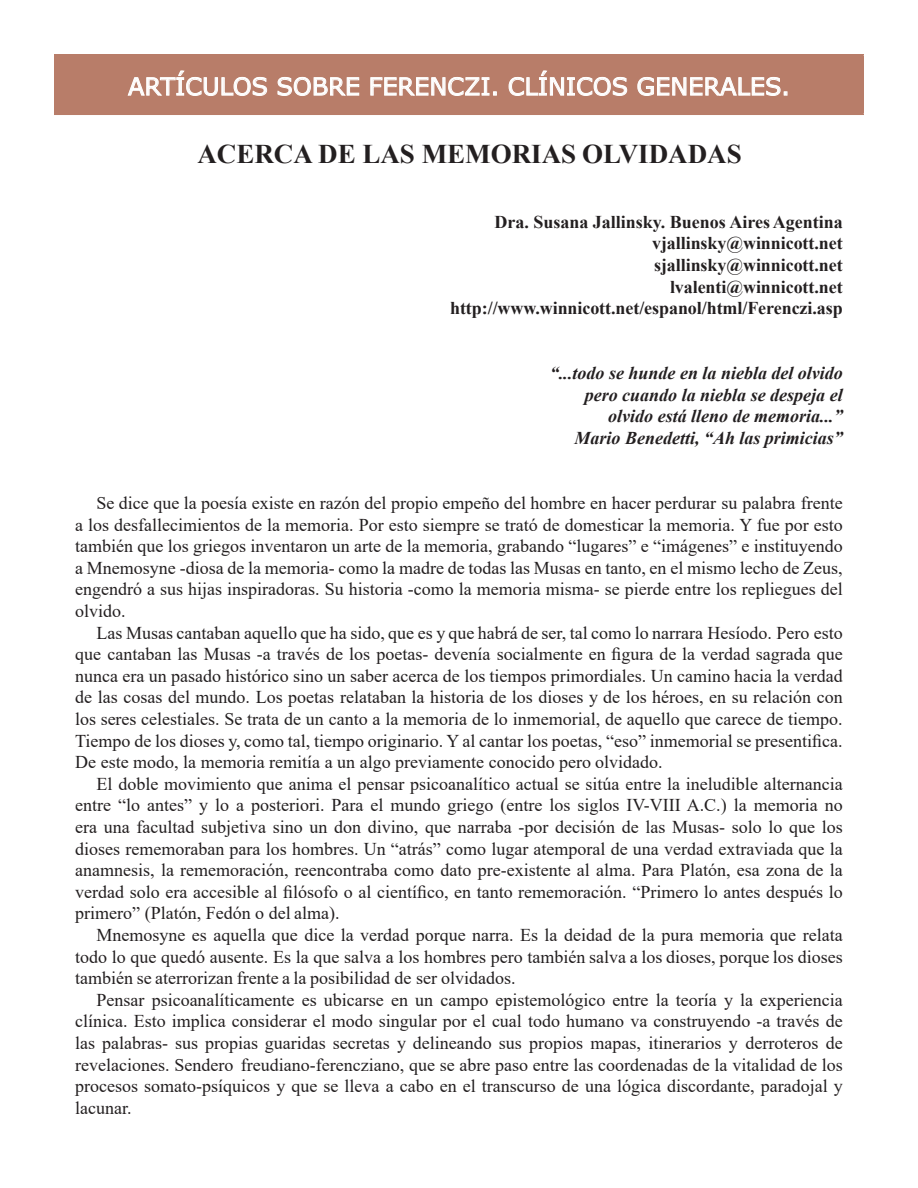
<style>
.page{position:relative;width:918px;height:1188px;background:#fff}
.page>*{position:absolute;margin:0;border:0;box-sizing:border-box;transform-origin:0 0}
.t1{font:700 27px "Times New Roman";color:#231f20}
.t2{font:24px "Verdana";color:#fff}
.Body_Text{font:18px/21.6px "Times New Roman";color:#231f20;text-align:justify}
.t3{font:700 18px "Times New Roman";letter-spacing:-.005em;color:#231f20}
.t4{font:italic 700 18px "Times New Roman";color:#231f20}
</style>
<div class="page">
<div style="left:55px;top:55px;width:808px;height:59px;background:#b87d69"></div>
<hr style="left:54px;top:54px;width:810px;height:2px;background:#b87d69">
<hr style="left:54px;top:56px;width:2px;height:58px;background:#b87d69">
<hr style="left:862px;top:56px;width:2px;height:58px;background:#b87d69">
<hr style="left:54px;top:114px;width:810px;height:1px;background:#b87d69">
<svg style="left:128px;top:70px;width:139px;height:26px"></svg>
<svg style="left:277px;top:77px;width:83px;height:19px"></svg>
<svg style="left:370px;top:77px;width:126px;height:19px"></svg>
<svg style="left:508px;top:70px;width:119px;height:26px"></svg>
<svg style="left:637px;top:77px;width:150px;height:19px"></svg>
<p class="t2" style="left:128px;top:70px;width:663px">ARTÍCULOS SOBRE FERENCZI. CLÍNICOS GENERALES.</p>
<p class="t1" style="left:197px;top:135px;width:546px">ACERCA DE LAS MEMORIAS OLVIDADAS</p>
<p class="t3" style="left:494px;top:209px;width:350px">Dra. Susana Jallinsky. Buenos Aires Agentina</p>
<p class="t3" style="left:652px;top:230px;width:192px">vjallinsky@winnicott.net</p>
<p class="t3" style="left:654px;top:252px;width:190px">sjallinsky@winnicott.net</p>
<p class="t3" style="left:670px;top:274px;width:174px">lvalenti@winnicott.net</p>
<p class="t3" style="left:450px;top:295px;width:394px">http://www.winnicott.net/espanol/html/Ferenczi.asp</p>
<p class="t4" style="left:550px;top:360px;width:294px">“...todo se hunde en la niebla del olvido</p>
<p class="t4" style="left:585px;top:382px;width:259px">pero cuando la niebla se despeja el</p>
<p class="t4" style="left:608px;top:404px;width:236px">olvido está lleno de memoria...”</p>
<p class="t4" style="left:575px;top:425px;width:270px">Mario Benedetti, “Ah las primicias”</p>
<p class="Body_Text" style="left:75px;top:492px;width:769px;text-indent:21px">Se dice que la poesía existe en razón del propio empeño del hombre en hacer perdurar su palabra frente a los desfallecimientos de la memoria. Por esto siempre se trató de domesticar la memoria. Y fue por esto también que los griegos inventaron un arte de la memoria, grabando “lugares” e “imágenes” e instituyendo a Mnemosyne -diosa de la memoria- como la madre de todas las Musas en tanto, en el mismo lecho de Zeus, engendró a sus hijas inspiradoras. Su historia -como la memoria misma- se pierde entre los repliegues del olvido.</p>
<p class="Body_Text" style="left:75px;top:621px;width:769px;text-indent:21px">Las Musas cantaban aquello que ha sido, que es y que habrá de ser, tal como lo narrara Hesíodo. Pero esto que cantaban las Musas -a través de los poetas- devenía socialmente en figura de la verdad sagrada que nunca era un pasado histórico sino un saber acerca de los tiempos primordiales. Un camino hacia la verdad de las cosas del mundo. Los poetas relataban la historia de los dioses y de los héroes, en su relación con los seres celestiales. Se trata de un canto a la memoria de lo inmemorial, de aquello que carece de tiempo.<br>Tiempo de los dioses y, como tal, tiempo originario. Y al cantar los poetas, “eso” inmemorial se presentifica.<br>De este modo, la memoria remitía a un algo previamente conocido pero olvidado.</p>
<p class="Body_Text" style="left:75px;top:772px;width:769px;text-indent:21px">El doble movimiento que anima el pensar psicoanalítico actual se sitúa entre la ineludible alternancia entre “lo antes” y lo a posteriori. Para el mundo griego (entre los siglos IV-VIII A.C.) la memoria no era una facultad subjetiva sino un don divino, que narraba -por decisión de las Musas- solo lo que los dioses rememoraban para los hombres. Un “atrás” como lugar atemporal de una verdad extraviada que la anamnesis, la rememoración, reencontraba como dato pre-existente al alma. Para Platón, esa zona de la verdad solo era accesible al filósofo o al científico, en tanto rememoración. “Primero lo antes después lo primero” (Platón, Fedón o del alma).</p>
<p class="Body_Text" style="left:75px;top:924px;width:769px;text-indent:21px">Mnemosyne es aquella que dice la verdad porque narra. Es la deidad de la pura memoria que relata todo lo que quedó ausente. Es la que salva a los hombres pero también salva a los dioses, porque los dioses también se aterrorizan frente a la posibilidad de ser olvidados.</p>
<p class="Body_Text" style="left:75px;top:988px;width:769px;text-indent:21px">Pensar psicoanalíticamente es ubicarse en un campo epistemológico entre la teoría y la experiencia clínica. Esto implica considerar el modo singular por el cual todo humano va construyendo -a través de las palabras- sus propias guaridas secretas y delineando sus propios mapas, itinerarios y derroteros de revelaciones. Sendero freudiano-ferencziano, que se abre paso entre las coordenadas de la vitalidad de los procesos somato-psíquicos y que se lleva a cabo en el transcurso de una lógica discordante, paradojal y lacunar.</p>
</div>
